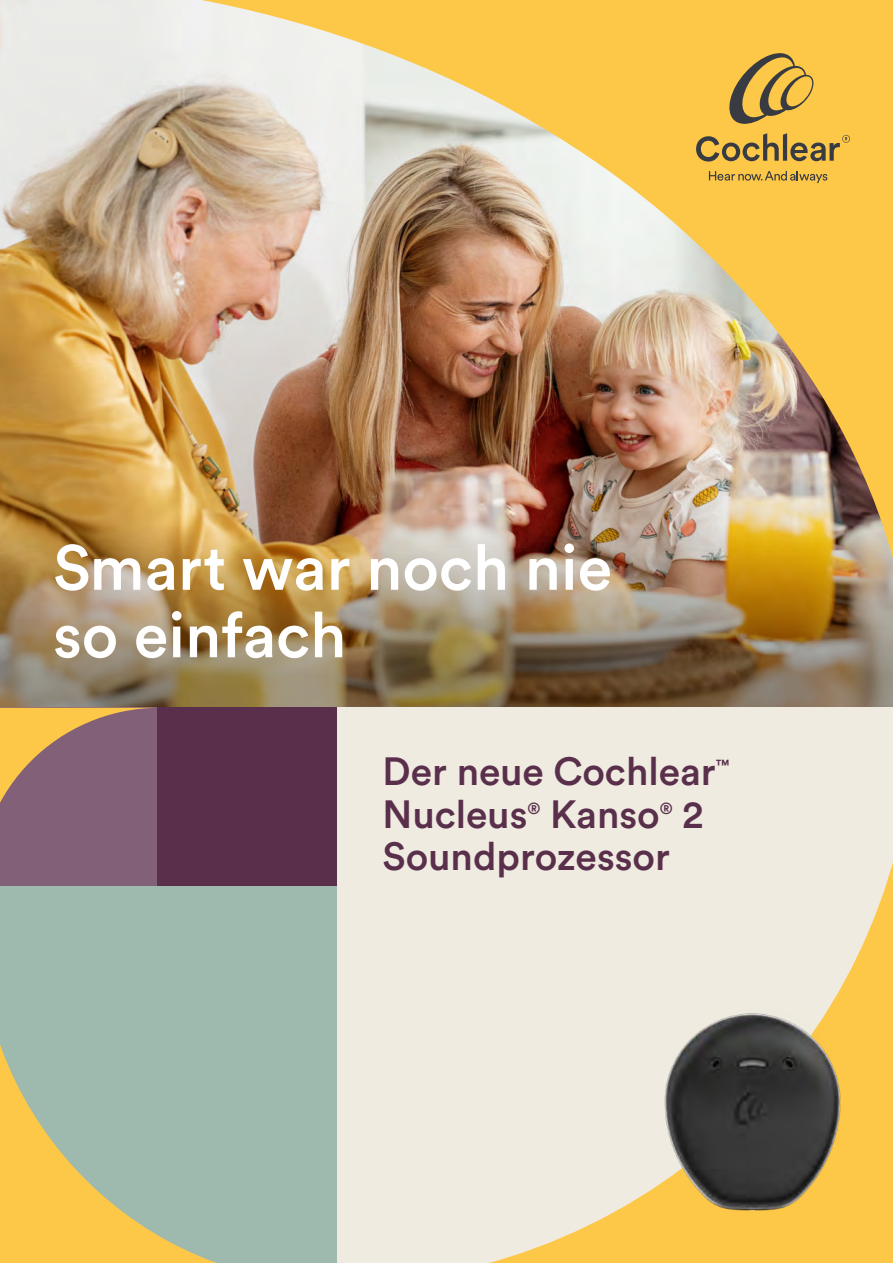
<style>
.page{position:relative;width:893px;height:1263px;background:#fff}
.page>*{position:absolute;margin:0;border:0;box-sizing:border-box;transform-origin:0 0}
.t1{font:500 63px/67.5px "Circular Std";color:#fff}
.t2{font:500 39px "Circular Std";color:#592f4b}
.t3{font:500 15.9px "Circular Std";color:#592f4b}
</style>
<div class="page">
<div style="left:158px;top:708px;width:179px;height:179px;background:#592f4b"></div>
<img style="left:0;top:0;width:893px;height:708px">
<div style="left:338px;top:708px;width:555px;height:555px;background:#efebe0"></div>
<svg style="left:0;top:708px;width:158px;height:179px;background:#946f70"></svg>
<div style="left:0;top:887px;width:337px;height:376px;background:#9eb9ae"></div>
<svg style="left:0;top:925px;width:338px;height:338px"></svg>
<img style="left:562px;top:985px;width:331px;height:260px">
<svg style="left:725px;top:53px;width:91px;height:72px;background:#c8a146"></svg>
<svg style="left:709px;top:171px;width:118px;height:12px"></svg>
<svg style="left:696px;top:133px;width:154px;height:29px;background:#bf9b45"></svg>
<h1 class="t1" style="left:53px;top:533px;width:560px">Smart war noch nie so einfach</h1>
<p class="t2" style="left:383px;top:747px;width:335px">Der neue Cochlear</p>
<p class="t3" style="left:716px;top:756px;width:15px">™</p>
<p class="t2" style="left:383px;top:789px;width:147px">Nucleus</p>
<p class="t3" style="left:528px;top:798px;width:15px">®</p>
<p class="t2" style="left:550px;top:789px;width:111px">Kanso</p>
<p class="t3" style="left:660px;top:798px;width:15px">®</p>
<p class="t2" style="left:682px;top:789px;width:22px">2</p>
<p class="t2" style="left:383px;top:832px;width:289px">Soundprozessor</p>
</div>
